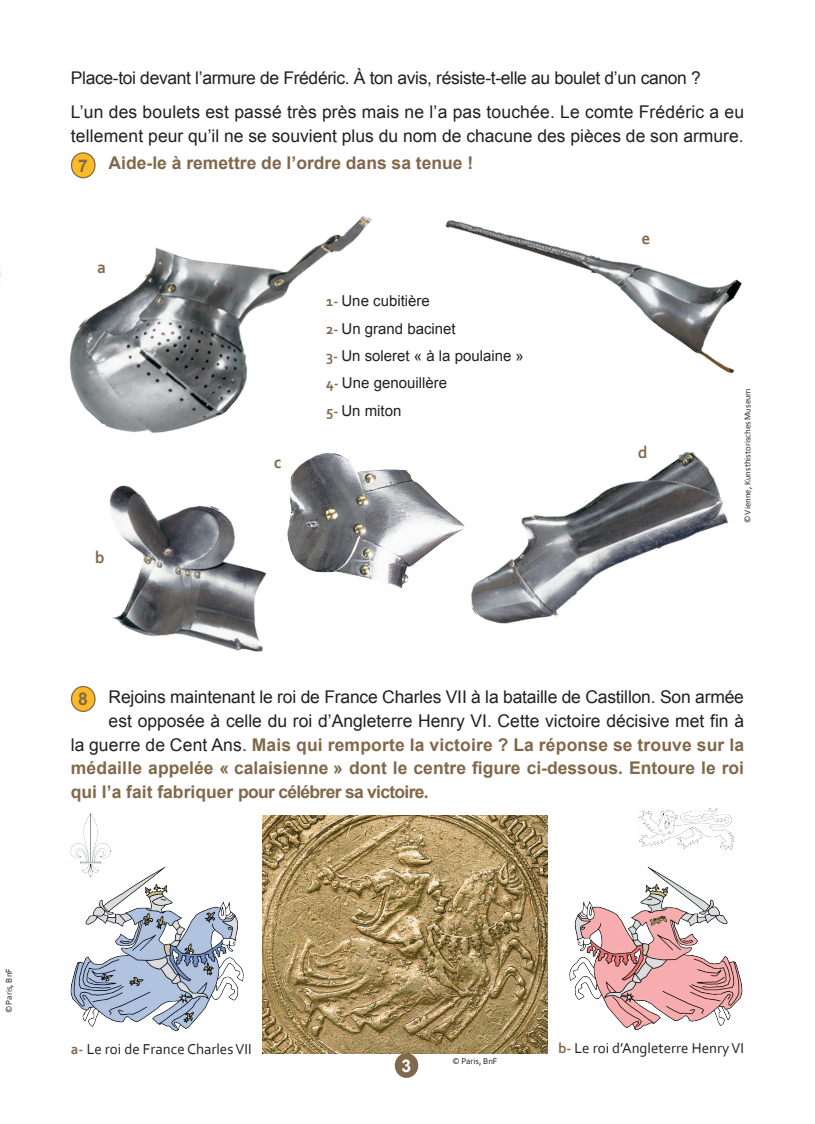
<style>
.page{position:relative;width:815px;height:1124px;background:#fff}
.page>*{position:absolute;margin:0;border:0;box-sizing:border-box;transform-origin:0 0}
.t1{font:17.5px "Arial";color:#231f20}
.t2{font:700 17.5px "Arial";color:#81684a}
.t3{font:17.5px/34.4px "Arial";letter-spacing:-.02em;color:#231f20}
.t4{font:700 17.5px "Arial";letter-spacing:-.04em;color:#81684a}
.t5{font:700 17.5px "Corbel";color:#81684a}
.t6{font:700 17.5px "Arial";color:#fff}
.t7{font:15px/27.2px "Arial";color:#231f20}
.t8{font:15px "Corbel";color:#231f20}
.t9{font:8.75px "Corbel";color:#231f20}
.s1{font-family:"Corbel";font-weight:700;color:#81684a}
.s2{font-weight:400;color:#231f20}
.s3{font-weight:700;color:#81684a}
</style>
<div class="page">
<img style="left:69px;top:152px;width:303px;height:281px">
<img style="left:297px;top:453px;width:148px;height:135px">
<img style="left:445px;top:451px;width:283px;height:173px">
<img style="left:109px;top:468px;width:201px;height:184px">
<img style="left:445px;top:220px;width:297px;height:154px">
<div style="left:71px;top:153px;width:24px;height:25px;background:#fcba27;border-radius:50%"></div>
<div style="left:71px;top:152px;width:25px;height:26px;border:1px solid #81694c;border-radius:50%"></div>
<div style="left:395px;top:1052px;width:23px;height:25px;background:#81694c;border-radius:50%"></div>
<img style="left:262px;top:815px;width:286px;height:237px">
<img style="left:70px;top:867px;width:174px;height:165px">
<img style="left:569px;top:867px;width:174px;height:164px">
<div style="left:71px;top:686px;width:24px;height:25px;background:#fcba27;border-radius:50%"></div>
<div style="left:71px;top:685px;width:25px;height:27px;border:1px solid #81694c;border-radius:50%"></div>
<img style="left:71px;top:813px;width:40px;height:64px">
<img style="left:638px;top:808px;width:96px;height:42px">
<p class="t3" style="left:71px;top:60px;width:675px">Place-toi devant l’armure de Frédéric. À ton avis, résiste-t-elle au boulet d’un canon ?<br>L’un des boulets est passé très près mais ne l’a pas touchée. Le comte Frédéric a eu</p>
<p class="t1" style="left:71px;top:124px;width:674px">tellement peur qu’il ne se souvient plus du nom de chacune des pièces de son armure.</p>
<p class="t2" style="left:109px;top:151px;width:366px">Aide-le à remettre de l’ordre dans sa tenue !</p>
<p class="t2" style="left:78px;top:154px;width:11px">7</p>
<p class="t5" style="left:97px;top:256px;width:11px">a</p>
<p class="t5" style="left:95px;top:547px;width:11px">b</p>
<p class="t5" style="left:274px;top:451px;width:9px">c</p>
<p class="t7" style="left:326px;top:287px;width:199px"><span class="s1">1-</span> Une cubitière<br><span class="s1">2-</span> Un grand bacinet<br><span class="s1">3-</span> Un soleret « à la poulaine »<br><span class="s1">4-</span> Une genouillère<br><span class="s1">5-</span> Un miton</p>
<p class="t5" style="left:642px;top:228px;width:10px">e</p>
<p class="t5" style="left:638px;top:441px;width:11px">d</p>
<p class="t9" style="left:742px;top:523px;width:136px;rotate:-90deg">© Vienne, Kunsthistorisches Museum</p>
<p class="t1" style="left:109px;top:685px;width:637px">Rejoins maintenant le roi de France Charles VII à la bataille de Castillon. Son armée</p>
<p class="t1" style="left:109px;top:709px;width:637px">est opposée à celle du roi d’Angleterre Henry VI. Cette victoire décisive met fin à</p>
<p class="t2" style="left:71px;top:733px;width:675px"><span class="s2">la guerre de Cent Ans.</span> Mais qui remporte la victoire ? La réponse se trouve sur la</p>
<p class="t2" style="left:71px;top:756px;width:675px">médaille appelée « calaisienne » dont le centre figure ci-dessous. Entoure le roi</p>
<p class="t4" style="left:71px;top:780px;width:359px">qui l’a fait fabriquer pour célébrer sa victoire.</p>
<p class="t2" style="left:78px;top:687px;width:11px">8</p>
<p class="t9" style="left:4px;top:1013px;width:46px;rotate:-90deg">© Paris, BnF</p>
<p class="t8" style="left:71px;top:1039px;width:183px"><span class="s3">a-</span> Le roi de France Charles VII</p>
<p class="t8" style="left:558px;top:1038px;width:188px"><span class="s3">b-</span> Le roi d’Angleterre Henry VI</p>
<p class="t9" style="left:452px;top:1055px;width:46px">© Paris, BnF</p>
<p class="t6" style="left:401px;top:1053px;width:11px">3</p>
</div>
